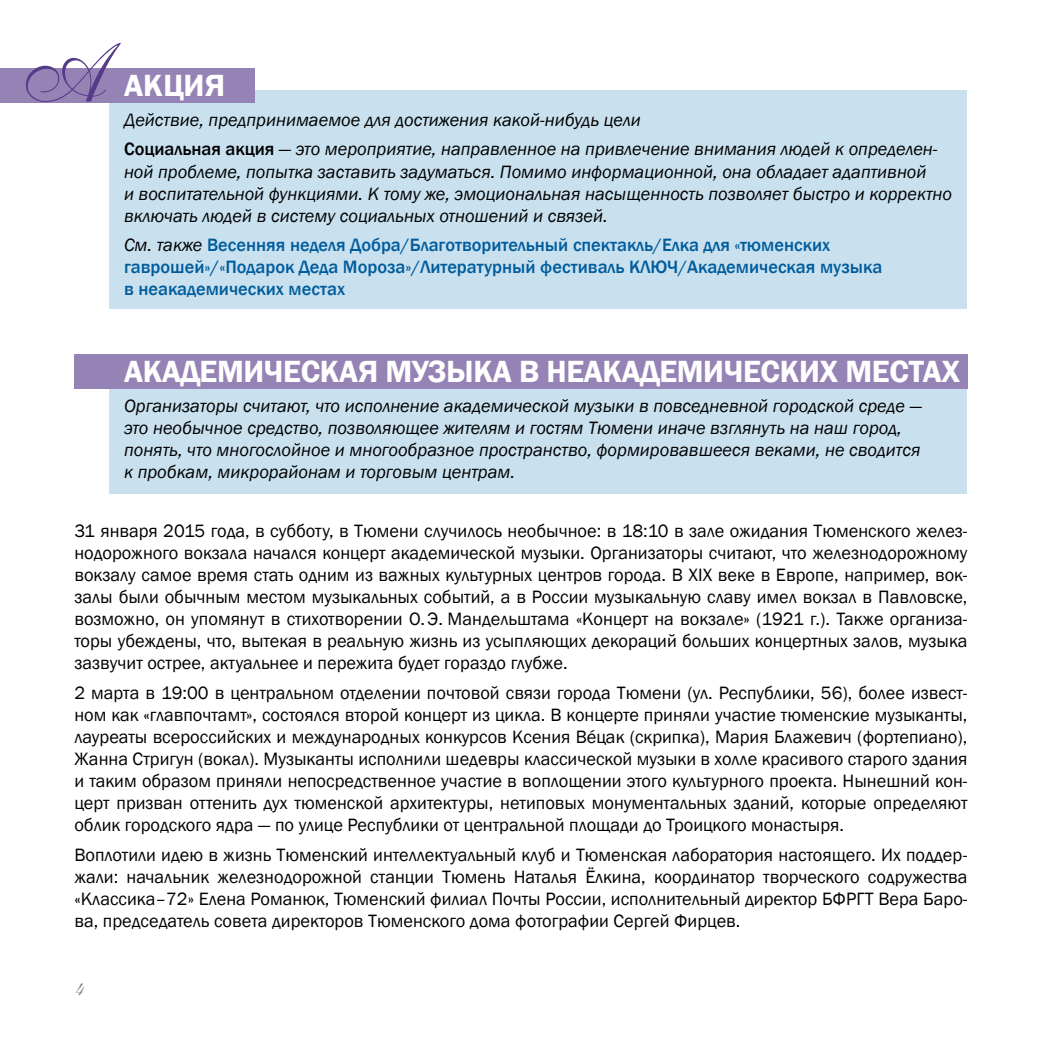
<style>
.page{position:relative;width:1042px;height:1042px;background:#fff}
.page>*{position:absolute;margin:0;border:0;box-sizing:border-box;transform-origin:0 0}
.t1{font:84px "Allegretto Script One";color:#563c88;scale:.9 1}
.t2{font:600 31.5px "Franklin Gothic";letter-spacing:-.01em;color:#fff}
.t3{font:24.5px "Allegretto Script One";color:#6f6f6e}
.t4{font:18.38px/22.1px "Franklin Gothic";color:#000;text-align:justify}
.t5{font:italic 18.38px/22.1px "Franklin Gothic";color:#000}
.t6{font:500 18.38px/22.1px "Franklin Gothic";color:#005c9c}
.s1{font-weight:500;font-style:normal}
.s2{font-weight:400;font-style:italic;color:#000}
</style>
<div class="page">
<div style="left:109px;top:377px;width:857px;height:116px;background:#c9e1ef"></div>
<div style="left:74px;top:354px;width:893px;height:35px;background:#9683b6"></div>
<div style="left:109px;top:90px;width:857px;height:219px;background:#c9e1ef"></div>
<div style="left:0;top:68px;width:255px;height:34px;background:#9683b6"></div>
<h1 class="t1" style="left:25px;top:24px;width:90px">А</h1>
<h2 class="t2" style="left:124px;top:67px;width:103px">Акция</h2>
<p class="t5" style="left:124px;top:105px;width:815px;line-height:29.6px">Действие, предпринимаемое для достижения какой-нибудь цели<br><span class="s1">Социальная акция</span> — это мероприятие, направленное на привлечение внимания людей к определен-</p>
<p class="t5" style="left:124px;top:161px;width:829px">ной проблеме, попытка заставить задуматься. Помимо информационной, она обладает адаптивной<br>и воспитательной функциями. К тому же, эмоциональная насыщенность позволяет быстро и корректно включать людей в систему социальных отношений и связей.</p>
<p class="t6" style="left:124px;top:234px;width:760px"><span class="s2">См. также</span> Весенняя неделя Добра/Благотворительный спектакль/Елка для «тюменских гаврошей»/«Подарок Деда Мороза»/Литературный фестиваль КЛЮЧ/Академическая музыка в неакадемических местах</p>
<h2 class="t2" style="left:124px;top:352px;width:837px">Академическая музыка в неакадемических местах</h2>
<p class="t5" style="left:124px;top:395px;width:799px">Организаторы считают, что исполнение академической музыки в повседневной городской среде — это необычное средство, позволяющее жителям и гостям Тюмени иначе взглянуть на наш город, понять, что многослойное и многообразное пространство, формировавшееся веками, не сводится к пробкам, микрорайонам и торговым центрам.</p>
<p class="t4" style="left:74px;top:520px;width:894px">31 января 2015 года, в субботу, в Тюмени случилось необычное: в 18:10 в зале ожидания Тюменского желез&shy;нодорожного вокзала начался концерт академической музыки. Организаторы считают, что железнодорожному вокзалу самое время стать одним из важных культурных центров города. В XIX веке в Европе, например, вок&shy;залы были обычным местом музыкальных событий, а в России музыкальную славу имел вокзал в Павловске, возможно, он упомянут в стихотворении О.Э. Мандельштама «Концерт на вокзале» (1921 г.). Также организа&shy;торы убеждены, что, вытекая в реальную жизнь из усыпляющих декораций больших концертных залов, музыка зазвучит острее, актуальнее и пережита будет гораздо глубже.</p>
<p class="t4" style="left:74px;top:682px;width:894px">2 марта в 19:00 в центральном отделении почтовой связи города Тюмени (ул. Республики, 56), более извест&shy;ном как «главпочтамт», состоялся второй концерт из цикла. В концерте приняли участие тюменские музыканты, лауреаты всероссийских и международных конкурсов Ксения Вéцак (скрипка), Мария Блажевич (фортепиано), Жанна Стригун (вокал). Музыканты исполнили шедевры классической музыки в холле красивого старого здания и таким образом приняли непосредственное участие в воплощении этого культурного проекта. Нынешний кон&shy;церт призван оттенить дух тюменской архитектуры, нетиповых монументальных зданий, которые определяют облик городского ядра — по улице Республики от центральной площади до Троицкого монастыря.</p>
<p class="t4" style="left:74px;top:844px;width:894px">Воплотили идею в жизнь Тюменский интеллектуальный клуб и Тюменская лаборатория настоящего. Их поддер&shy;жали: начальник железнодорожной станции Тюмень Наталья Ёлкина, координатор творческого содружества «Классика–72» Елена Романюк, Тюменский филиал Почты России, исполнительный директор БФРГТ Вера Баро&shy;ва, председатель совета директоров Тюменского дома фотографии Сергей Фирцев.</p>
<h3 class="t3" style="left:74px;top:973px;width:11px">4</h3>
</div>
